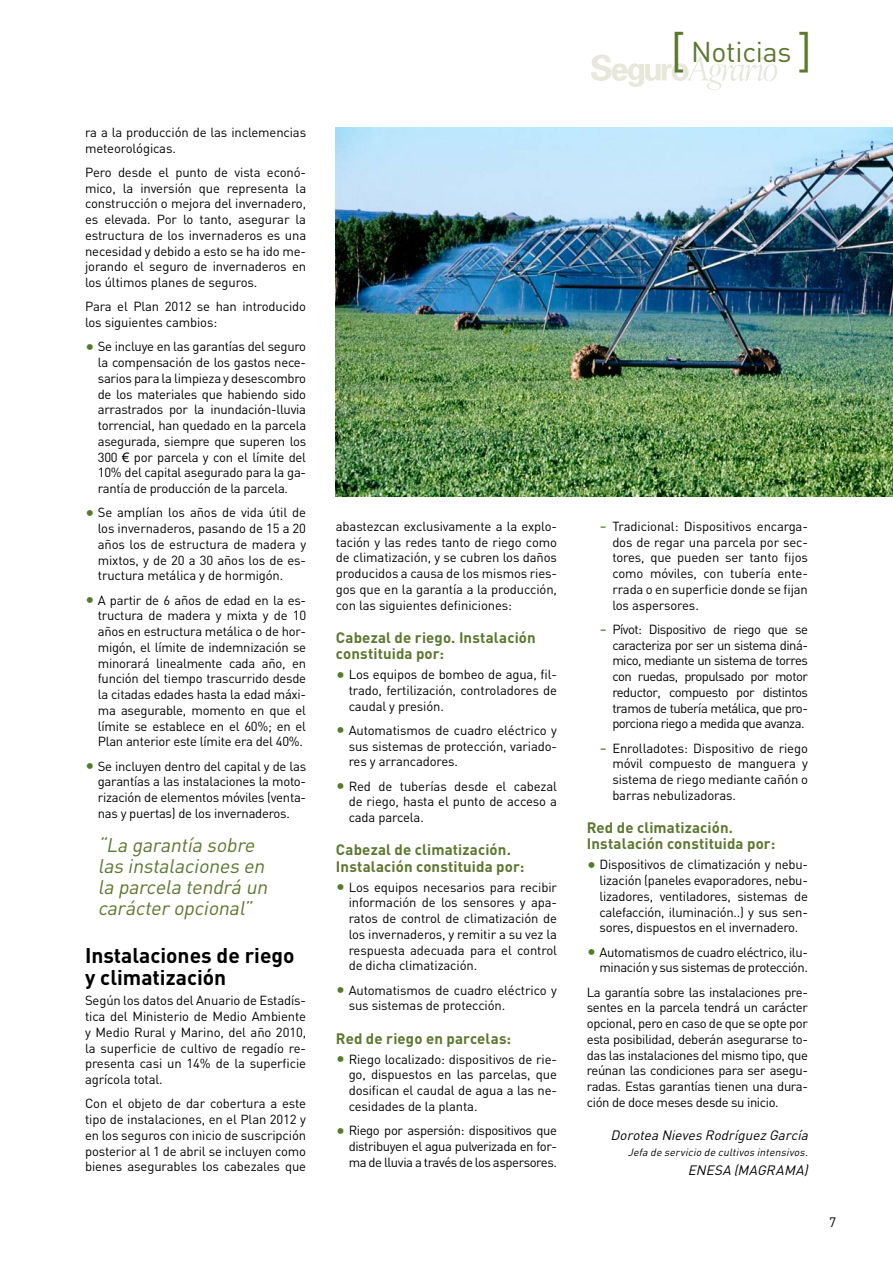
<style>
.page{position:relative;width:893px;height:1263px;background:#fff}
.page>*{position:absolute;margin:0;border:0;box-sizing:border-box;transform-origin:0 0}
.t1{font:28.35px "DIN";letter-spacing:-.01em;color:#5c772e}
.t2{font:700 21px/22.5px "DIN";color:#000}
.t3{font:italic 19.5px/21px "DIN";color:#5c772e}
.t4{font:700 15px/16.2px "DIN";letter-spacing:.01em;color:#5c772e}
.t5{font:italic 13.5px "DIN";color:#000}
.t6{font:13.5px "DIN";color:#000}
.t7{font:13.05px/15.8px "DIN";letter-spacing:-.01em;color:#000;text-align:justify}
.t8{font:13.05px/15.8px "DIN";letter-spacing:-.03em;color:#000;text-align:right}
.t9{font:italic 10.5px "DIN";color:#000}
.s1{font-size:18px;color:#547a2b}
.s2{font-family:"Arial"}
.s3{font-size:47.25px}
</style>
<div class="page">
<svg style="left:591px;top:54px;width:186px;height:36px"></svg>
<img style="left:336px;top:128px;width:557px;height:368px">
<p class="t7" style="left:85px;top:124px;width:223px">ra a la producción de las inclemencias meteorológicas.</p>
<p class="t7" style="left:85px;top:164px;width:223px">Pero desde el punto de vista econó&shy;mico, la inversión que representa la construcción o mejora del invernadero, es elevada. Por lo tanto, asegurar la estructura de los invernaderos es una necesidad y debido a esto se ha ido me&shy;jorando el seguro de invernaderos en los últimos planes de seguros.</p>
<p class="t7" style="left:85px;top:299px;width:223px">Para el Plan 2012 se han introducido los siguientes cambios:</p>
<p class="t7" style="left:98px;top:339px;width:210px;text-indent:-13px"><span class="s1">•</span> Se incluye en las garantías del seguro la compensación de los gastos nece&shy;sarios para la limpieza y desescombro de los materiales que habiendo sido arrastrados por la inundación-lluvia torrencial, han quedado en la parcela asegurada, siempre que superen los 300 <span class="s2">€</span> por parcela y con el límite del 10% del capital asegurado para la ga&shy;rantía de producción de la parcela.</p>
<p class="t7" style="left:98px;top:505px;width:210px;text-indent:-13px"><span class="s1">•</span> Se amplían los años de vida útil de los invernaderos, pasando de 15 a 20 años los de estructura de madera y mixtos, y de 20 a 30 años los de es&shy;tructura metálica y de hormigón.</p>
<p class="t7" style="left:98px;top:592px;width:210px;text-indent:-13px"><span class="s1">•</span> A partir de 6 años de edad en la es&shy;tructura de madera y mixta y de 10 años en estructura metálica o de hor&shy;migón, el límite de indemnización se minorará linealmente cada año, en función del tiempo trascurrido desde la citadas edades hasta la edad máxi&shy;ma asegurable, momento en que el límite se establece en el 60%; en el Plan anterior este límite era del 40%.</p>
<p class="t7" style="left:98px;top:758px;width:210px;text-indent:-13px"><span class="s1">•</span> Se incluyen dentro del capital y de las garantías a las instalaciones la moto&shy;rización de elementos móviles (venta&shy;nas y puertas) de los invernaderos.</p>
<h3 class="t3" style="left:98px;top:834px;width:175px">“La garantía sobre las instalaciones en la parcela tendrá un carácteropcional”</h3>
<h2 class="t2" style="left:85px;top:943px;width:211px">I nstalaciones de riego y climatización</h2>
<p class="t7" style="left:85px;top:992px;width:223px">Según los datos del Anuario de Estadís&shy;tica del M inisterio de Medio Ambiente y Medio Rural y Marino, del año 2010, la superficie de cultivo de regadío re&shy;presenta casi un 14% de la superficie agrícola total.</p>
<p class="t7" style="left:85px;top:1095px;width:223px">Con el objeto de dar cobertura a este tipo de instalaciones, en el Plan 2012 y en los seguros con inicio de suscripción posterior al 1 de abril se incluyen como bienes asegurables los cabezales que</p>
<h1 class="t1" style="left:670px;top:34px;width:143px"><span class="s3">[</span> Noticias <span class="s3">]</span></h1>
<p class="t7" style="left:336px;top:518px;width:223px">abastezcan exclusivamente a la explo&shy;tación y las redes tanto de riego como de climatización, y se cubren los daños producidos a causa de los mismos ries&shy;gos que en la garantía a la producción, con las siguientes definiciones:</p>
<p class="t4" style="left:336px;top:629px;width:201px">Cabezal de riego. I nstalación constituida por:</p>
<p class="t7" style="left:349px;top:666px;width:210px;text-indent:-13px"><span class="s1">•</span> Los equipos de bombeo de agua, fil&shy;trado, fertilización, controladores de caudal y presión.</p>
<p class="t7" style="left:349px;top:722px;width:210px;text-indent:-13px"><span class="s1">•</span> Automatismos de cuadro eléctrico y sus sistemas de protección, variado&shy;res y arrancadores.</p>
<p class="t7" style="left:349px;top:778px;width:210px;text-indent:-13px"><span class="s1">•</span> Red de tuberías desde el cabezal de riego, hasta el punto de acceso a cada parcela.</p>
<p class="t4" style="left:336px;top:841px;width:190px">Cabezal de climatización.<br>I nstalación constituida por:</p>
<p class="t7" style="left:349px;top:879px;width:210px;text-indent:-13px"><span class="s1">•</span> Los equipos necesarios para recibir información de los sensores y apa&shy;ratos de control de climatización de los invernaderos, y remitir a su vez la respuesta adecuada para el control de dicha climatización.</p>
<p class="t7" style="left:349px;top:982px;width:210px;text-indent:-13px"><span class="s1">•</span> Automatismos de cuadro eléctrico y sus sistemas de protección.</p>
<p class="t4" style="left:336px;top:1029px;width:177px">Red de riego en parcelas:</p>
<p class="t7" style="left:349px;top:1051px;width:210px;text-indent:-13px"><span class="s1">•</span> Riego localizado: dispositivos de rie&shy;go, dispuestos en las parcelas, que dosifican el caudal de agua a las ne&shy;cesidades de la planta.</p>
<p class="t7" style="left:349px;top:1122px;width:210px;text-indent:-13px"><span class="s1">•</span> Riego por aspersión: dispositivos que distribuyen el agua pulverizada en for&shy;ma de lluvia a través de los aspersores.</p>
<p class="t7" style="left:612px;top:518px;width:197px;text-indent:-13px"><span class="s1">-</span> Tradicional: Dispositivos encarga&shy;dos de regar una parcela por sec&shy;tores, que pueden ser tanto fijos como móviles, con tubería ente&shy;rrada o en superficie donde se fijan los aspersores.</p>
<p class="t7" style="left:612px;top:621px;width:197px;text-indent:-13px"><span class="s1">-</span> Pívot: Dispositivo de riego que se caracteriza por ser un sistema diná&shy;mico, mediante un sistema de torres con ruedas, propulsado por motor reductor, compuesto por distintos tramos de tubería metálica, que pro&shy;porciona riego a medida que avanza.</p>
<p class="t7" style="left:612px;top:740px;width:197px;text-indent:-13px"><span class="s1">-</span> Enrolladotes: Dispositivo de riego móvil compuesto de manguera y sistema de riego mediante cañón o barras nebulizadoras.</p>
<p class="t4" style="left:587px;top:819px;width:190px">Red de climatización.<br>I nstalación constituida por:</p>
<p class="t7" style="left:600px;top:856px;width:210px;text-indent:-13px"><span class="s1">•</span> Dispositivos de climatización y nebu&shy;lización (paneles evaporadores, nebu&shy;lizadores, ventiladores, sistemas de calefacción, iluminación..) y sus sen&shy;sores, dispuestos en el invernadero.</p>
<p class="t8" style="left:587px;top:944px;width:223px"><span class="s1">•</span> Automatismos de cuadro eléctrico, ilu&shy;minación y sus sistemas de protección.</p>
<p class="t7" style="left:587px;top:984px;width:223px">La garantía sobre las instalaciones pre&shy;sentes en la parcela tendrá un carácter opcional, pero en caso de que se opte por esta posibilidad, deberán asegurarse to&shy;das las instalaciones del mismo tipo, que reúnan las condiciones para ser asegu&shy;radas. Estas garantías tienen una dura&shy;ción de doce meses desde su inicio.</p>
<p class="t5" style="left:610px;top:1127px;width:203px">Dorotea N ievesRodríguezGarcía</p>
<p class="t9" style="left:628px;top:1146px;width:184px">Jefa de servicio de cultivosintensivos.</p>
<p class="t5" style="left:688px;top:1161px;width:10px">ENESA</p>
<p class="t5" style="left:734px;top:1161px;width:15px">(MAGRAMA</p>
<p class="t5" style="left:804px;top:1161px;width:9px">)</p>
<p class="t6" style="left:829px;top:1214px;width:9px">7</p>
</div>
